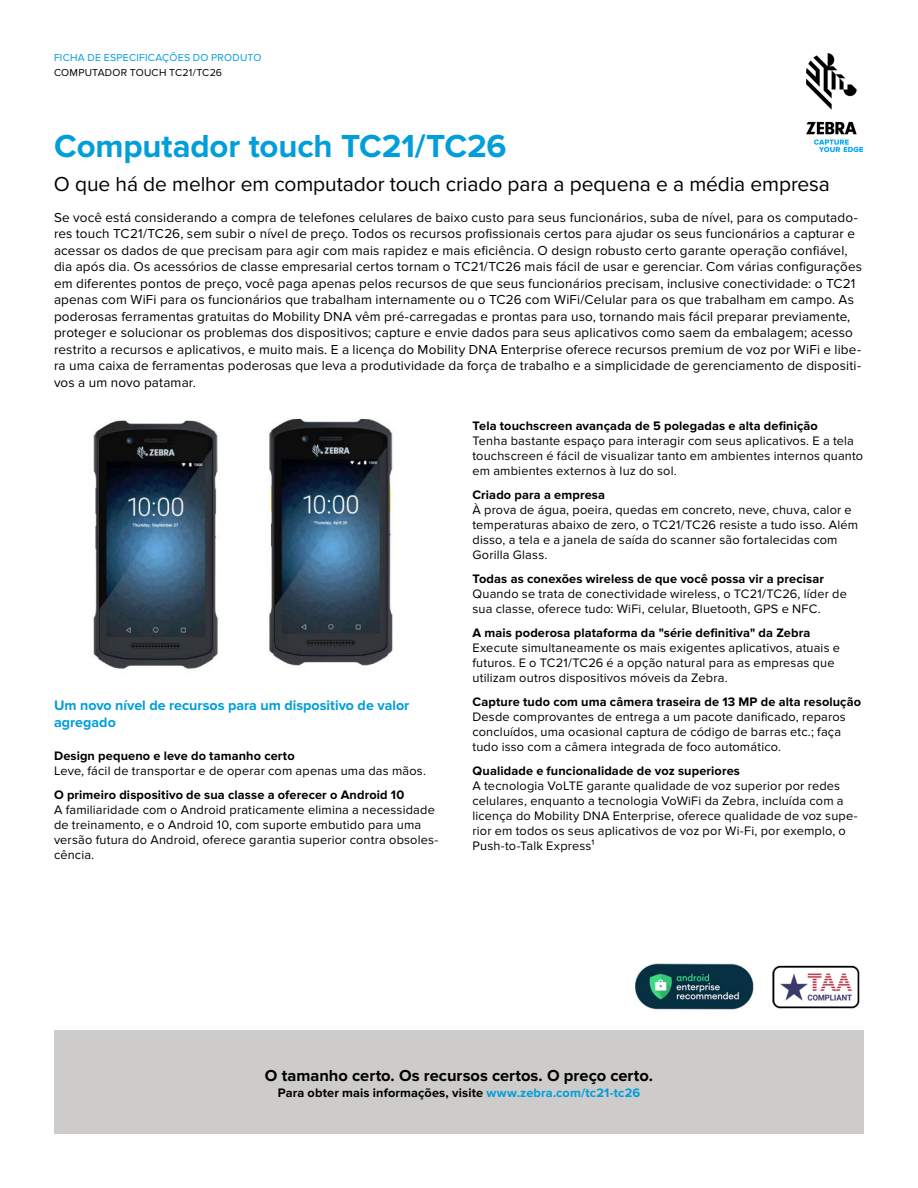
<style>
.page{position:relative;width:918px;height:1188px;background:#fff}
.page>*{position:absolute;margin:0;border:0;box-sizing:border-box;transform-origin:0 0}
.t1{font:700 33px "Proxima Nova";letter-spacing:-.005em;color:#009edb}
.t2{font:21px "Proxima Nova";letter-spacing:-.005em;color:#000}
.t3{font:700 16.5px "Proxima Nova";color:#000}
.t4{font:700 14.25px/17.2px "Proxima Nova";color:#009edb}
.t5{font:13.5px/16.5px "Proxima Nova";letter-spacing:.01em;color:#000}
.t6{font:12.75px/15px "Proxima Nova";letter-spacing:.015em;color:#000}
.t7{font:700 12.75px "Proxima Nova";letter-spacing:.01em;color:#000}
.t8{font:10.5px "Proxima Nova";letter-spacing:.025em;color:#009edb}
.t9{font:10.5px "Proxima Nova";letter-spacing:.02em;color:#000}
.s1{color:#009edb}
</style>
<div class="page">
<img style="left:806px;top:54px;width:56px;height:97px">
<div style="left:54px;top:1031px;width:810px;height:103px;background:#cdccca"></div>
<img style="left:635px;top:963px;width:225px;height:47px">
<img style="left:93px;top:418px;width:300px;height:251px">
<p class="t8" style="left:54px;top:52px;width:209px">FICHA DE ESPECIFICAÇÕES DO PRODUTO</p>
<p class="t9" style="left:54px;top:66px;width:170px">COMPUTADOR TOUCH TC21/TC26</p>
<h1 class="t1" style="left:54px;top:127px;width:454px">Computador touch TC21/TC26</h1>
<h2 class="t2" style="left:54px;top:172px;width:777px">O que há de melhor em computador touch criado para a pequena e a média empresa</h2>
<p class="t5" style="left:54px;top:209px;width:810px">Se você está considerando a compra de telefones celulares de baixo custo para seus funcionários, suba de nível, para os computado&shy;res touch TC21/TC26, sem subir o nível de preço. Todos os recursos profissionais certos para ajudar os seus funcionários a capturar e acessar os dados de que precisam para agir com mais rapidez e mais eficiência. O design robusto certo garante operação confiável, dia após dia. Os acessórios de classe empresarial certos tornam o TC21/TC26 mais fácil de usar e gerenciar. Com várias configurações em diferentes pontos de preço, você paga apenas pelos recursos de que seus funcionários precisam, inclusive conectividade: o TC21 apenas com WiFi para os funcionários que trabalham internamente ou o TC26 com WiFi/Celular para os que trabalham em campo. As poderosas ferramentas gratuitas do Mobility DNA vêm pré-carregadas e prontas para uso, tornando mais fácil preparar previamente, proteger e solucionar os problemas dos dispositivos; capture e envie dados para seus aplicativos como saem da embalagem; acesso restrito a recursos e aplicativos, e muito mais. E a licença do Mobility DNA Enterprise oferece recursos premium de voz por WiFi e libe&shy;ra uma caixa de ferramentas poderosas que leva a produtividade da força de trabalho e a simplicidade de gerenciamento de dispositi&shy;vos a um novo patamar.</p>
<p class="t4" style="left:54px;top:697px;width:357px">Um novo nível de recursos para um dispositivo de valor agregado</p>
<p class="t7" style="left:54px;top:748px;width:242px">Design pequeno e leve do tamanho certo</p>
<p class="t6" style="left:54px;top:764px;width:373px">Leve, fácil de transportar e de operar com apenas uma das mãos.</p>
<p class="t7" style="left:54px;top:787px;width:352px">O primeiro dispositivo de sua classe a oferecer o Android 10</p>
<p class="t6" style="left:54px;top:802px;width:386px">A familiaridade com o Android praticamente elimina a necessidade de treinamento, e o Android 10, com suporte embutido para uma versão futura do Android, oferece garantia superior contra obsoles&shy;cência.</p>
<p class="t7" style="left:472px;top:419px;width:347px">Tela touchscreen avançada de 5 polegadas e alta definição</p>
<p class="t6" style="left:472px;top:434px;width:392px">Tenha bastante espaço para interagir com seus aplicativos. E a tela touchscreen é fácil de visualizar tanto em ambientes internos quanto em ambientes externos à luz do sol.</p>
<p class="t7" style="left:472px;top:488px;width:134px">Criado para a empresa</p>
<p class="t6" style="left:472px;top:503px;width:387px">À prova de água, poeira, quedas em concreto, neve, chuva, calor e temperaturas abaixo de zero, o TC21/TC26 resiste a tudo isso. Além disso, a tela e a janela de saída do scanner são fortalecidas com Gorilla Glass.</p>
<p class="t7" style="left:472px;top:572px;width:353px">Todas as conexões wireless de que você possa vir a precisar</p>
<p class="t6" style="left:472px;top:587px;width:376px">Quando se trata de conectividade wireless, o TC21/TC26, líder de sua classe, oferece tudo: WiFi, celular, Bluetooth, GPS e NFC.</p>
<p class="t7" style="left:472px;top:626px;width:339px">A mais poderosa plataforma da "série definitiva" da Zebra</p>
<p class="t6" style="left:472px;top:641px;width:369px">Execute simultaneamente os mais exigentes aplicativos, atuais e futuros. E o TC21/TC26 é a opção natural para as empresas que utilizam outros dispositivos móveis da Zebra.</p>
<p class="t7" style="left:472px;top:695px;width:390px">Capture tudo com uma câmera traseira de 13 MP de alta resolução</p>
<p class="t6" style="left:472px;top:710px;width:375px">Desde comprovantes de entrega a um pacote danificado, reparos concluídos, uma ocasional captura de código de barras etc.; faça tudo isso com a câmera integrada de foco automático.</p>
<p class="t7" style="left:472px;top:764px;width:269px">Qualidade e funcionalidade de voz superiores</p>
<p class="t6" style="left:472px;top:779px;width:387px">A tecnologia VoLTE garante qualidade de voz superior por redes celulares, enquanto a tecnologia VoWiFi da Zebra, incluída com a licença do Mobility DNA Enterprise, oferece qualidade de voz supe&shy;rior em todos os seus aplicativos de voz por Wi-Fi, por exemplo, o Push-to-Talk Express¹</p>
<p class="t3" style="left:265px;top:1066px;width:390px">O tamanho certo. Os recursos certos. O preço certo.</p>
<p class="t7" style="left:278px;top:1085px;width:364px">Para obter mais informações, visite <span class="s1">www.zebra.com/tc21-tc26</span></p>
</div>
